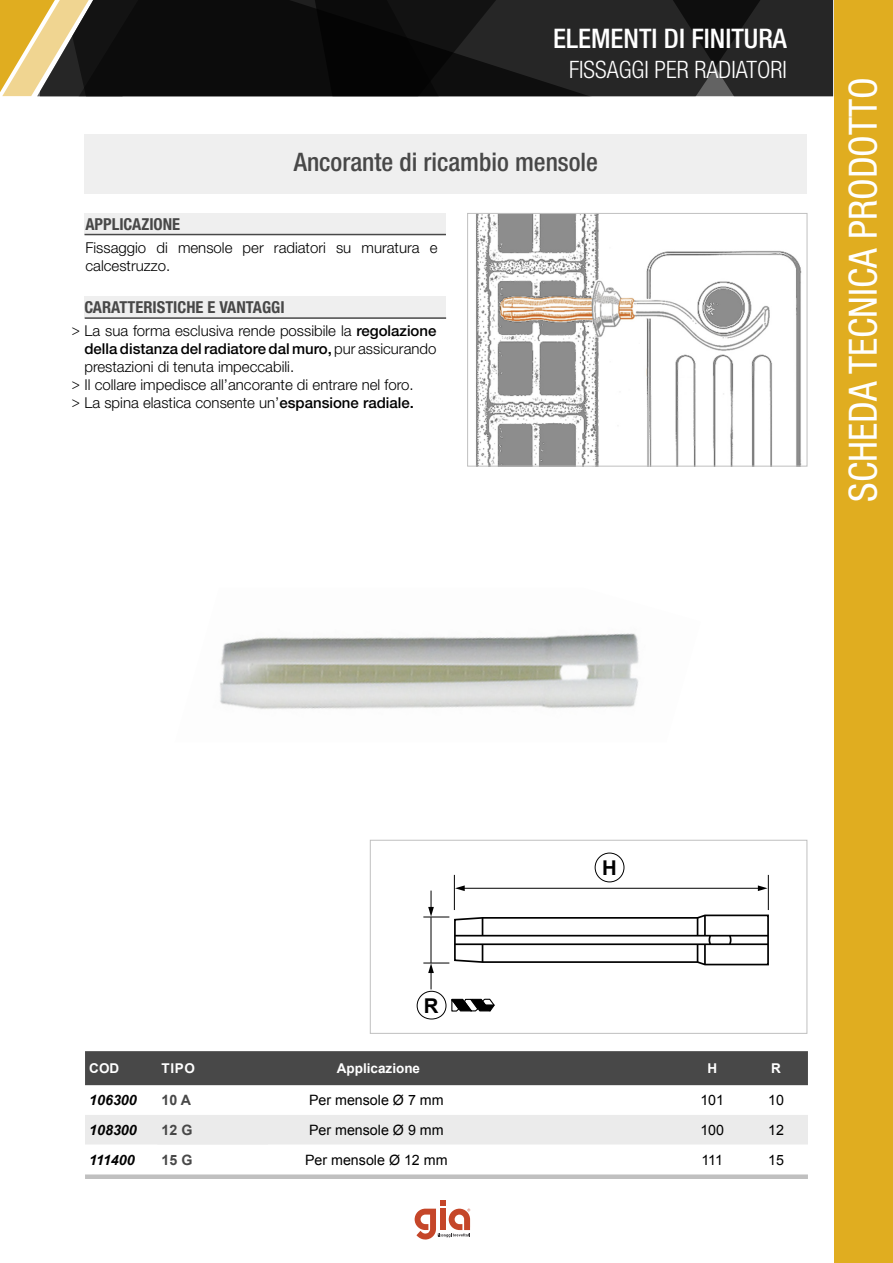
<style>
.page{position:relative;width:893px;height:1263px;background:#fff}
.page>*{position:absolute;margin:0;border:0;box-sizing:border-box;transform-origin:0 0}
.t1{font:condensed 39px "Helvetica Neue LT Std";color:#fff}
.t2{font:500 condensed 27px "Helvetica Neue LT Std";color:#fff}
.t3{font:500 condensed 25.5px "Helvetica Neue LT Std";color:#484848}
.t4{font:300 condensed 24px "Helvetica Neue LT Std";color:#fff}
.t5{font:700 20.4px "Arial";color:#000}
.t6{font:700 condensed 16.5px "Helvetica Neue LT Std";color:#484848}
.Stile_di_paragrafo_1{font:300 15px "Helvetica Neue LT Std";color:#000;scale:.9 1}
.Stile_di_paragrafo_1-2{font:300 15px/18px "Helvetica Neue LT Std";color:#000}
.t7{font:14.25px "Arial";color:#000}
.t8{font:italic 700 14.25px "Arial";color:#000}
.t9{font:700 14.25px "Arial";color:#484848}
.t10{font:700 13.5px "Arial";color:#fff}
.s1{font-weight:500}
</style>
<div class="page">
<svg style="left:101px;top:0;width:727px;height:96px;background:#171717"></svg>
<svg style="left:0;top:0;width:101px;height:96px;background:#a18c54"></svg>
<div style="left:834px;top:0;width:59px;height:1263px;background:#e0ad20"></div>
<svg style="left:415px;top:1200px;width:55px;height:39px"></svg>
<img style="left:476px;top:215px;width:326px;height:249px">
<div style="left:467px;top:213px;width:340px;height:253px;border:1px solid #c0c0c0"></div>
<img style="left:220px;top:633px;width:419px;height:76px">
<div style="left:417px;top:991px;width:29px;height:28px;border:1px solid #000;border-radius:50%"></div>
<svg style="left:451px;top:998px;width:44px;height:14px"></svg>
<hr style="left:454px;top:875px;width:1px;height:35px;background:#000">
<hr style="left:768px;top:875px;width:1px;height:35px;background:#000">
<div style="left:595px;top:853px;width:29px;height:29px;border:1px solid #000;border-radius:50%"></div>
<svg style="left:423px;top:885px;width:346px;height:104px"></svg>
<div style="left:370px;top:840px;width:437px;height:194px;border:1px solid #c0c0c0"></div>
<div style="left:85px;top:1051px;width:723px;height:34px;background:#484848"></div>
<svg style="left:85px;top:1115px;width:723px;height:64px"></svg>
<div style="left:84px;top:213px;width:362px;height:21px;background:#efefef"></div>
<div style="left:84px;top:296px;width:362px;height:21px;background:#efefef"></div>
<div style="left:85px;top:134px;width:722px;height:59px;background:#efefef"></div>
<hr style="left:85px;top:317px;width:361px;height:2px;background:#484848">
<hr style="left:85px;top:234px;width:361px;height:1px;background:#484848">
<p class="t2" style="left:553px;top:22px;width:235px">ELEMENTI DI FINITURA</p>
<h3 class="t4" style="left:569px;top:55px;width:219px">FISSAGGI PER RADIATORI</h3>
<p class="t3" style="left:294px;top:147px;width:306px">Ancorante di ricambio mensole</p>
<p class="t6" style="left:85px;top:214px;width:96px">APPLICAZIONE</p>
<p class="Stile_di_paragrafo_1-2" style="left:85px;top:238px;width:354px">Fissaggio di mensole per radiatori su muratura e calcestruzzo.</p>
<p class="t6" style="left:84px;top:297px;width:202px">CARATTERISTICHE E VANTAGGI</p>
<p class="Stile_di_paragrafo_1-2" style="left:84px;top:339px;width:354px"><span class="s1">della distanza del radiatore dal muro,</span> pur assicurando prestazioni di tenuta impeccabili.</p>
<p class="Stile_di_paragrafo_1" style="left:72px;top:321px;width:407px">&gt; La sua forma esclusiva rende possibile la <span class="s1">regolazione</span></p>
<p class="Stile_di_paragrafo_1" style="left:72px;top:375px;width:381px">&gt; Il collare impedisce all’ancorante di entrare nel foro.</p>
<p class="Stile_di_paragrafo_1" style="left:72px;top:393px;width:382px">&gt; La spina elastica consente un’<span class="s1">espansione radiale.</span></p>
<h1 class="t1" style="left:841px;top:502px;width:426px;rotate:-90deg">SCHEDA TECNICA PRODOTTO</h1>
<p class="t5" style="left:424px;top:992px;width:16px">R</p>
<p class="t5" style="left:602px;top:854px;width:16px">H</p>
<p class="t10" style="left:89px;top:1059px;width:31px">COD</p>
<p class="t10" style="left:162px;top:1059px;width:35px">TIPO</p>
<p class="t10" style="left:337px;top:1059px;width:85px">Applicazione</p>
<p class="t10" style="left:707px;top:1059px;width:11px">H</p>
<p class="t10" style="left:771px;top:1059px;width:11px">R</p>
<p class="t8" style="left:89px;top:1091px;width:49px">106300</p>
<p class="t9" style="left:162px;top:1091px;width:31px">10 A</p>
<p class="t7" style="left:309px;top:1091px;width:136px">Per mensole Ø 7 mm</p>
<p class="t7" style="left:700px;top:1091px;width:25px">101</p>
<p class="t7" style="left:768px;top:1091px;width:17px">10</p>
<p class="t8" style="left:89px;top:1121px;width:49px">108300</p>
<p class="t9" style="left:162px;top:1120px;width:32px">12 G</p>
<p class="t7" style="left:309px;top:1121px;width:136px">Per mensole Ø 9 mm</p>
<p class="t7" style="left:700px;top:1121px;width:25px">100</p>
<p class="t7" style="left:768px;top:1121px;width:17px">12</p>
<p class="t8" style="left:89px;top:1150px;width:47px">111400</p>
<p class="t9" style="left:162px;top:1150px;width:32px">15 G</p>
<p class="t7" style="left:305px;top:1150px;width:144px">Per mensole Ø 12 mm</p>
<p class="t7" style="left:701px;top:1150px;width:23px">111</p>
<p class="t7" style="left:768px;top:1150px;width:17px">15</p>
</div>
